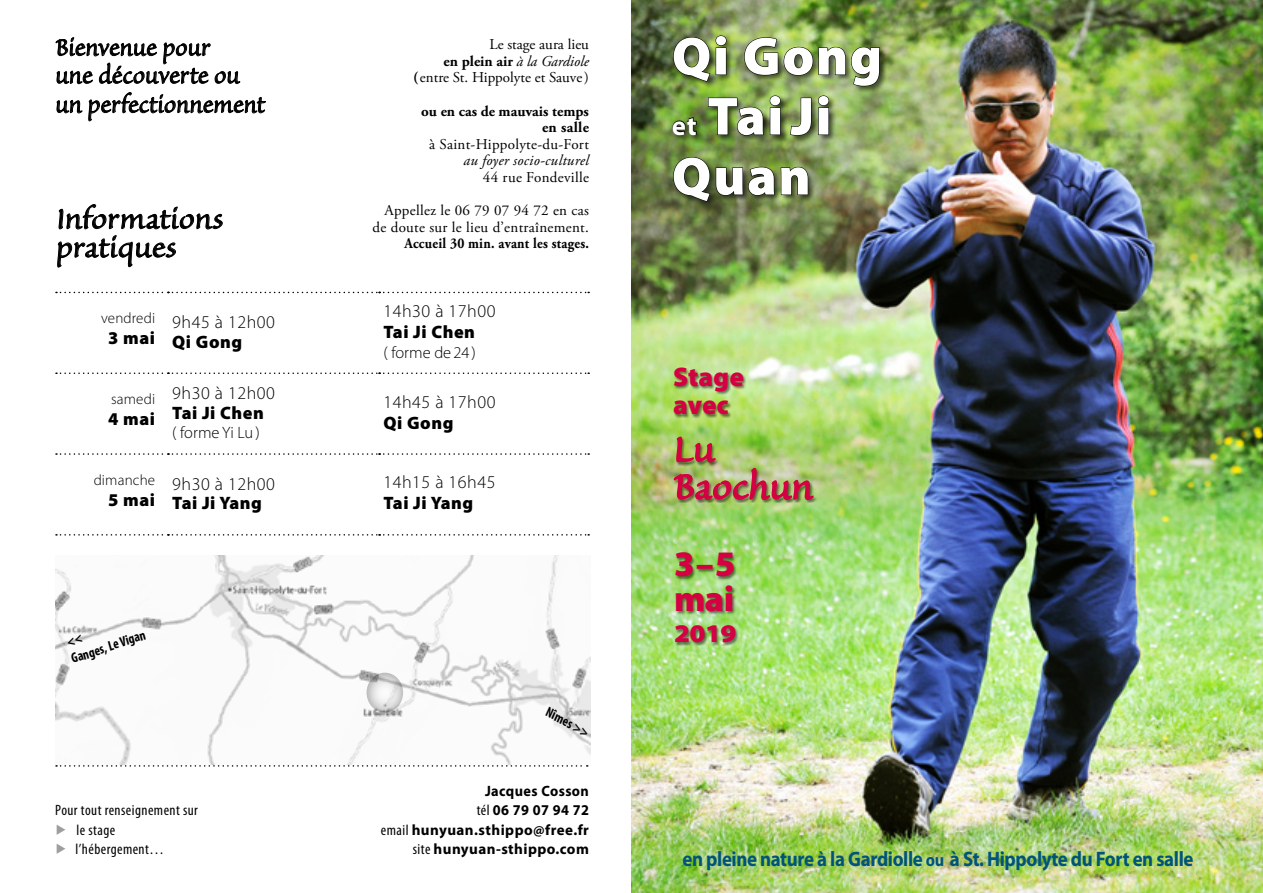
<style>
.page{position:relative;width:1263px;height:893px;background:#fff}
.page>*{position:absolute;margin:0;border:0;box-sizing:border-box;transform-origin:0 0}
.t1{font:900 54px/60px "Myriad Pro";letter-spacing:.03em;color:#fff}
.t2{font:45px/37.5px "Sanvito";letter-spacing:.005em;color:#d50042}
.t3{font:36px/28.5px "Sanvito";letter-spacing:.005em;color:#000}
.t4{font:900 36px/34.5px "Myriad Pro";color:#d50042}
.t5{font:30px/28.5px "Sanvito";letter-spacing:.005em;color:#000;scale:.92 1}
.t6{font:900 27px "Myriad Pro";color:#d50042}
.t7{font:900 25.5px "Myriad Pro";color:#d50042;scale:1.1 1}
.t8{font:700 21px "Myriad Pro";letter-spacing:-.02em;color:#00547a;scale:.9 1}
.t9{font:300 18px/19.5px "Myriad Pro";letter-spacing:.03em;color:#000}
.t10{font:900 18px "Myriad Pro";letter-spacing:.03em;color:#000}
.t11{font:300 16.5px "Myriad Pro";color:#000}
.t12{font:15px/16.5px "Adobe Garamond Pro";letter-spacing:.02em;color:#000;text-align:right}
.t13{font:15px/16.5px "Adobe Garamond Pro";color:#000;text-align:right}
.t14{font:700 15px "Myriad Pro";letter-spacing:.03em;color:#000}
.t15{font:condensed 15px/19.5px "Myriad Pro";letter-spacing:.03em;color:#000}
.t16{font:700 15px/19.5px "Myriad Pro";letter-spacing:.03em;color:#000;text-align:center;scale:.95 1}
.t17{font:300 15px "Myriad Pro";letter-spacing:.01em;color:#000}
.t18{font:700 condensed 14.25px "Myriad Pro";color:#000;scale:.93 1}
.t19{font:700 condensed 14.1px "Myriad Pro";color:#000;scale:.95 1}
.s1{font-weight:700}
.s2{font-style:italic}
.s3{font-weight:900}
.s4{font-weight:400;font-stretch:condensed}
.s5{font-weight:700;font-size:27px}
.s6{font-size:18px}
</style>
<div class="page">
<img style="left:632px;top:0;width:631px;height:893px">
<svg style="left:55px;top:37px;width:186px;height:47px"></svg>
<svg style="left:56px;top:92px;width:210px;height:30px"></svg>
<div style="left:674px;top:552px;width:65px;height:93px;background:#000;opacity:.5"></div>
<div style="left:673px;top:367px;width:144px;height:136px;background:#000;opacity:.5"></div>
<img style="left:673px;top:436px;width:140px;height:65px">
<div style="left:671px;top:34px;width:216px;height:175px;background:#000;opacity:.6"></div>
<svg style="left:673px;top:35px;width:54px;height:47px;background:#4f602e"></svg>
<img style="left:744px;top:37px;width:136px;height:50px">
<svg style="left:672px;top:117px;width:25px;height:19px"></svg>
<svg style="left:708px;top:95px;width:73px;height:41px;background:#576d36"></svg>
<svg style="left:790px;top:97px;width:22px;height:39px"></svg>
<svg style="left:818px;top:95px;width:11px;height:40px"></svg>
<svg style="left:673px;top:157px;width:135px;height:45px;background:#4f5d33"></svg>
<img style="left:55px;top:555px;width:535px;height:211px">
<svg style="left:367px;top:673px;width:36px;height:39px"></svg>
<svg style="left:56px;top:765px;width:532px;height:2px"></svg>
<svg style="left:56px;top:204px;width:533px;height:89px"></svg>
<svg style="left:56px;top:372px;width:533px;height:2px"></svg>
<svg style="left:56px;top:453px;width:533px;height:2px"></svg>
<svg style="left:56px;top:534px;width:533px;height:2px"></svg>
<svg style="left:67px;top:635px;width:16px;height:12px"></svg>
<p class="t5" style="left:55px;top:34px;width:229px">Bienvenue pour<br>une découverte ou un perfectionnement</p>
<p class="t13" style="left:413px;top:37px;width:177px">Le stage aura lieu<br><span class="s1">en plein air</span> <span class="s2">à la Gardiole </span><span class="s1">(</span>entre St. Hippolyte et Sauve)</p>
<p class="t12" style="left:421px;top:103px;width:169px"><span class="s1">ou en cas de mauvais temps en salle<br></span>à Saint-Hippolyte-du-Fort <span class="s2">au foyer socio-culturel<br></span>44 rue Fondeville</p>
<p class="t12" style="left:373px;top:203px;width:218px">Appellez le 06 79 07 94 72 en cas de doute sur le lieu d’entraînement.<br><span class="s1">Accueil 30 min. avant les stages.</span></p>
<p class="t3" style="left:56px;top:206px;width:168px">Informations pratiques</p>
<p class="t17" style="left:101px;top:309px;width:56px">vendredi</p>
<p class="t10" style="left:108px;top:326px;width:48px">3 mai</p>
<p class="t9" style="left:172px;top:312px;width:104px">9h45 à 12h00<br><span class="s3">Qi Gong</span></p>
<p class="t9" style="left:383px;top:301px;width:114px">14h30 à 17h00</p>
<p class="t10" style="left:383px;top:320px;width:93px">Tai Ji Chen</p>
<p class="t11" style="left:383px;top:342px;width:94px">( forme de 24 )</p>
<p class="t17" style="left:111px;top:390px;width:46px">samedi</p>
<p class="t10" style="left:108px;top:407px;width:48px">4 mai</p>
<p class="t9" style="left:172px;top:383px;width:104px">9h30 à 12h00<br><span class="s3">Tai Ji Chen</span></p>
<p class="t11" style="left:172px;top:423px;width:89px">( forme Yi Lu)</p>
<p class="t9" style="left:383px;top:392px;width:114px">14h45 à 17h00</p>
<p class="t10" style="left:383px;top:411px;width:72px">Qi Gong</p>
<p class="t17" style="left:94px;top:471px;width:63px">dimanche</p>
<p class="t10" style="left:108px;top:488px;width:48px">5 mai</p>
<p class="t9" style="left:172px;top:474px;width:104px">9h30 à 12h00<br><span class="s3">Tai Ji Yang</span></p>
<p class="t9" style="left:383px;top:472px;width:114px">14h15 à 16h45</p>
<p class="t10" style="left:383px;top:491px;width:91px">Tai Ji Yang</p>
<p class="t18" style="left:69px;top:650px;width:85px;rotate:-18deg">Ganges, Le Vigan</p>
<p class="t19" style="left:551px;top:703px;width:51px;rotate:28deg">Nîmes &gt;&gt;</p>
<p class="t15" style="left:76px;top:800px;width:123px;text-indent:-21px">Pour tout renseignement sur le stage</p>
<p class="t15" style="left:75px;top:839px;width:90px">l’hébergement…</p>
<p class="t16" style="left:477px;top:780px;width:120px">Jacques Cosson <span class="s4">tél</span> 06 79 07 94 72</p>
<p class="t14" style="left:381px;top:820px;width:209px"><span class="s4">email</span> hunyuan.sthippo@free.fr</p>
<p class="t14" style="left:413px;top:839px;width:178px"><span class="s4">site</span> hunyuan-sthippo.com</p>
<p class="t1" style="left:672px;top:24px;width:212px">Qi Gong</p>
<p class="t1" style="left:672px;top:84px;width:161px"><span class="s5">et</span> Tai Ji<br>Quan</p>
<p class="t6" style="left:673px;top:359px;width:72px">Stage</p>
<p class="t6" style="left:673px;top:387px;width:57px">avec</p>
<p class="t2" style="left:673px;top:432px;width:141px">Lu<br>Baochun</p>
<p class="t4" style="left:674px;top:545px;width:63px">3–5 mai</p>
<p class="t7" style="left:674px;top:616px;width:58px">2019</p>
<p class="t8" style="left:682px;top:845px;width:569px">en pleine nature à la Gardiolle <span class="s6">ou</span> à St. Hippolyte du Fort en salle</p>
</div>
